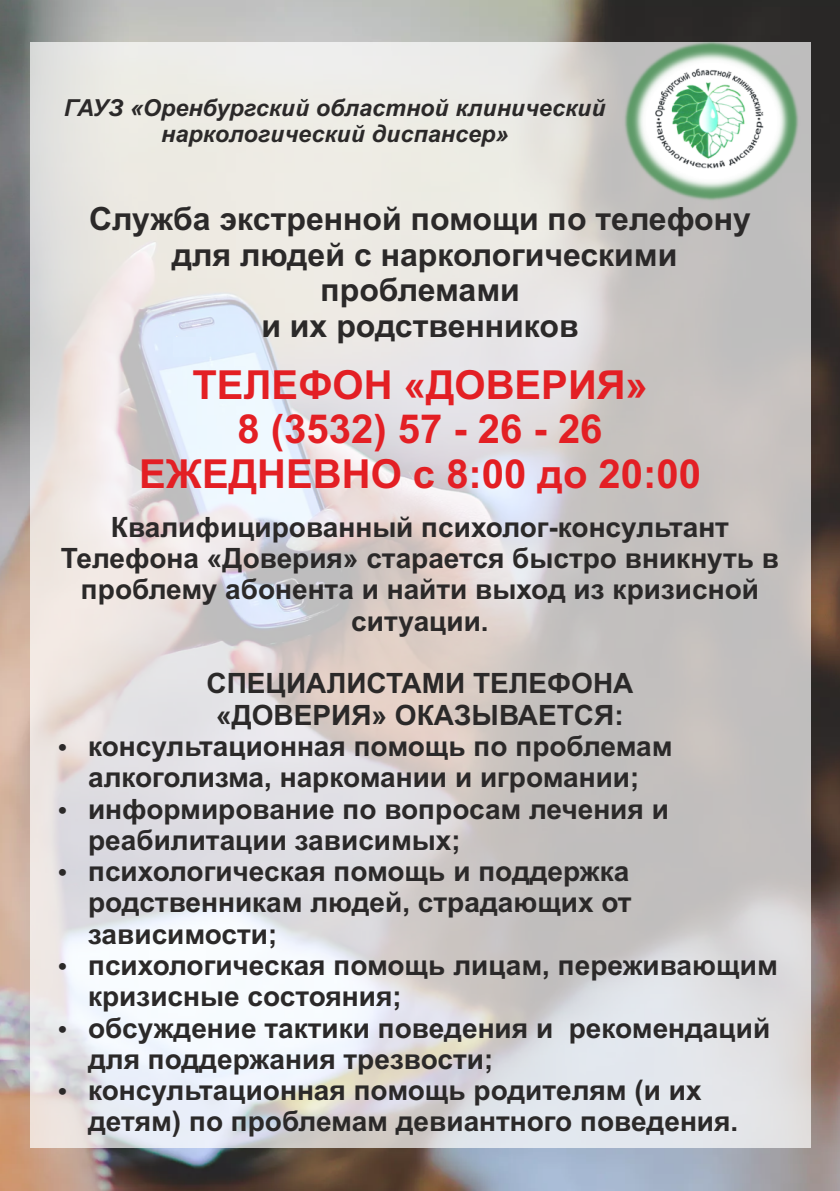
<style>
.page{position:relative;width:840px;height:1191px;background:#fff}
.page>*{position:absolute;margin:0;border:0;box-sizing:border-box;transform-origin:0 0}
.t1{font:700 40px/44.6px "Arial";color:#e31f24;text-align:center}
.t2{font:700 32px/35.8px "Arial";color:#2b2929;text-align:center}
.t3{font:700 28px/31.2px "Arial";color:#2b2929}
.t4{font:italic 700 23.4px/26.2px "Arial";color:#2b2929;text-align:center}
</style>
<div class="page">
<img style="left:0;top:0;width:839px;height:1191px">
<div style="left:30px;top:43px;width:779px;height:1105px;background:#fff;opacity:.7"></div>
<img style="left:622px;top:39px;width:178px;height:163px">
<p class="t4" style="left:64px;top:96px;width:543px">ГАУЗ «Оренбургский областной клинический наркологический диспансер»</p>
<p class="t2" style="left:89px;top:204px;width:663px">Служба экстренной помощи по телефону для людей с наркологическими проблемами<br>и их родственников</p>
<h1 class="t1" style="left:139px;top:366px;width:563px">ТЕЛЕФОН «ДОВЕРИЯ»<br>8 (3532) 57 - 26 - 26<br>ЕЖЕДНЕВНО с 8:00 до 20:00</h1>
<p class="t3" style="left:61px;top:514px;width:719px;text-align:center">Квалифицированный психолог-консультант Телефона «Доверия» старается быстро вникнуть в проблему абонента и найти выход из кризисной ситуации.</p>
<p class="t3" style="left:206px;top:670px;width:428px;text-align:center">СПЕЦИАЛИСТАМИ ТЕЛЕФОНА «ДОВЕРИЯ» ОКАЗЫВАЕТСЯ:</p>
<p class="t3" style="left:57px;top:733px;width:616px;text-align:center">• консультационная помощь по проблемам алкоголизма, наркомании и игромании;</p>
<p class="t3" style="left:88px;top:795px;width:582px;text-indent:-31px">• информирование по вопросам лечения и реабилитации зависимых;</p>
<p class="t3" style="left:88px;top:858px;width:545px;text-align:justify;text-indent:-31px">• психологическая помощь и поддержка родственникам людей, страдающих от зависимости;</p>
<p class="t3" style="left:88px;top:952px;width:690px;text-indent:-31px">• психологическая помощь лицам, переживающим кризисные состояния;</p>
<p class="t3" style="left:88px;top:1014px;width:683px;text-indent:-31px">• обсуждение тактики поведения и рекомендаций для поддержания трезвости;</p>
<p class="t3" style="left:88px;top:1077px;width:651px;text-indent:-31px">• консультационная помощь родителям (и их детям) по проблемам девиантного поведения.</p>
</div>
